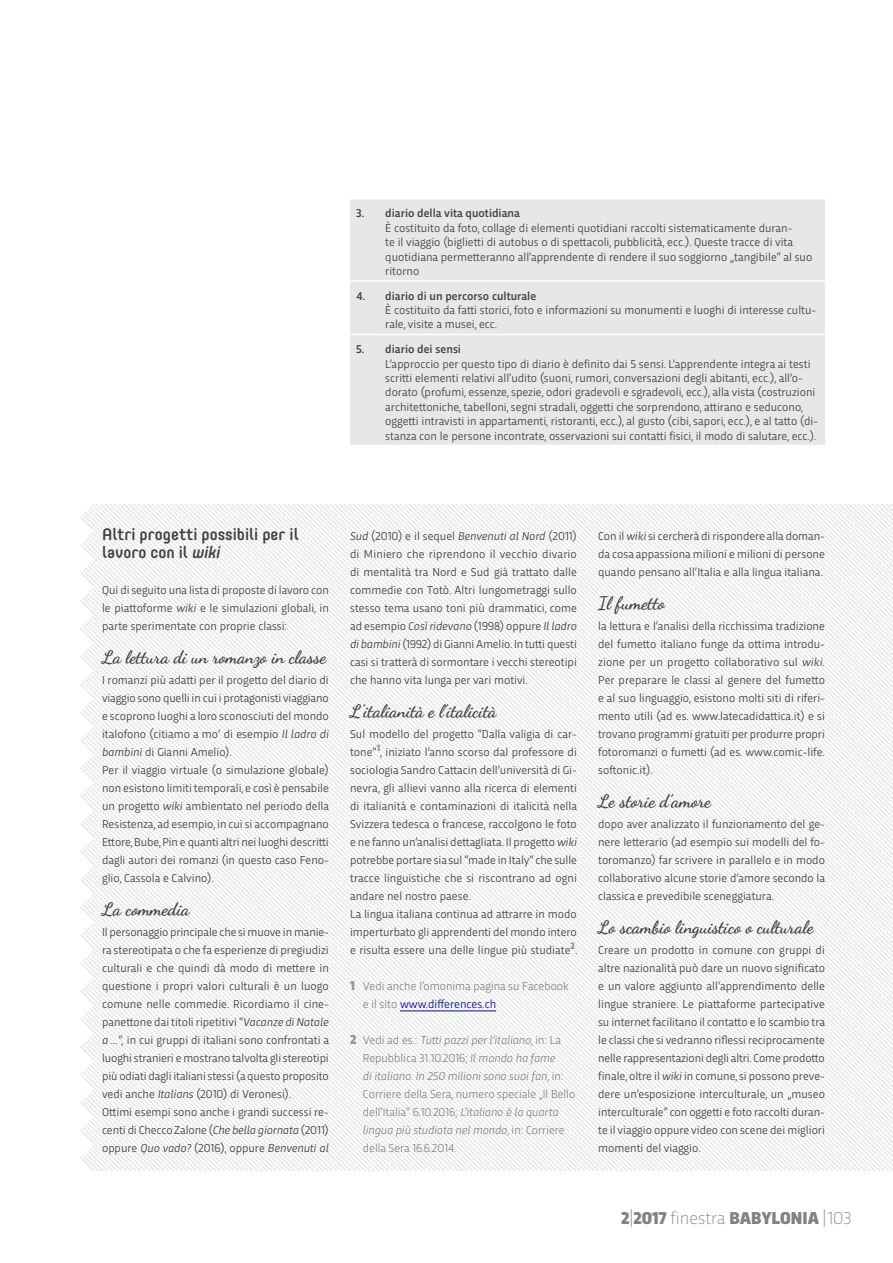
<style>
.page{position:relative;width:893px;height:1263px;background:#fff}
.page>*{position:absolute;margin:0;border:0;box-sizing:border-box;transform-origin:0 0}
.t1{font:700 18px "Dancing Script";color:#414042}
.t2{font:900 18px "Trasandina";color:#808285}
.t3{font:500 16.5px/18px "Core Mellow 55";color:#414042}
.t4{font:12px/18px "Trasandina";color:#414042}
.t5{font:300 12px/18px "Trasandina";color:#6d6e71}
.t6{font:500 12px "Trasandina";color:#414042}
.t7{font:900 9.6px "Trasandina";color:#939598}
.s1{font-style:italic}
.s2{font-weight:900;font-size:13.5px;color:#939598}
.s3{font-weight:400;color:#090f90}
.s4{font-weight:200}
</style>
<div class="page">
<svg style="left:90px;top:852px;width:803px;height:318px"></svg>
<svg style="left:90px;top:504px;width:803px;height:301px"></svg>
<hr style="left:400px;top:1011px;width:96px;height:1px;background:#090f90">
<div style="left:350px;top:200px;width:475px;height:245px;background:#e6e7e8"></div>
<hr style="left:350px;top:280px;width:29px;height:2px;background:#fff">
<hr style="left:379px;top:280px;width:446px;height:2px;background:#fff">
<svg style="left:350px;top:334px;width:29px;height:1px"></svg>
<hr style="left:379px;top:334px;width:446px;height:1px;background:#fff">
<p class="t6" style="left:356px;top:204px;width:165px">3. diario della vita quotidiana</p>
<p class="t4" style="left:385px;top:220px;width:428px;line-height:14.4px">È costituito da foto, collage di elementi quotidiani raccolti sistematicamente duran-<br>te il viaggio (biglietti di autobus o di spettacoli, pubblicità, ecc.). Queste tracce di vita quotidiana permetteranno all’apprendente di rendere il suo soggiorno „tangibile“ al suo ritorno</p>
<p class="t6" style="left:356px;top:287px;width:182px">4. diario di un percorso culturale</p>
<p class="t4" style="left:385px;top:302px;width:432px;line-height:14.4px">È costituito da fatti storici, foto e informazioni su monumenti e luoghi di interesse cultu&shy;rale, visite a musei, ecc.</p>
<p class="t6" style="left:356px;top:340px;width:106px">5. diario dei sensi</p>
<p class="t4" style="left:385px;top:355px;width:434px;line-height:14.4px">L’approccio per questo tipo di diario è definito dai 5 sensi. L’apprendente integra ai testi scritti elementi relativi all’udito (suoni, rumori, conversazioni degli abitanti, ecc.), all’o&shy;dorato (profumi, essenze, spezie, odori gradevoli e sgradevoli, ecc.), alla vista (costruzioni architettoniche, tabelloni, segni stradali, oggetti che sorprendono, attirano e seducono, oggetti intravisti in appartamenti, ristoranti, ecc.), al gusto (cibi, sapori, ecc.), e al tatto (di&shy;stanza con le persone incontrate, osservazioni sui contatti fisici, il modo di salutare, ecc.).</p>
<h2 class="t3" style="left:102px;top:524px;width:198px">Altri progetti possibili per il lavoro con il <span class="s1">wiki</span></h2>
<p class="t4" style="left:102px;top:580px;width:228px;text-align:justify">Qui di seguito una lista di proposte di lavoro con le piattoforme <span class="s1">wiki</span> e le simulazioni globali, in parte sperimentate con proprie classi:</p>
<h1 class="t1" style="left:102px;top:646px;width:226px">La lettura di un romanzo in classe</h1>
<p class="t4" style="left:102px;top:670px;width:229px">I romanzi più adatti per il progetto del diario di viaggio sono quelli in cui i protagonisti viaggiano e scoprono luoghi a loro sconosciuti del mondo italofono (citiamo a mo’ di esempio <span class="s1">Il ladro di bambini</span> di Gianni Amelio).<br>Per il viaggio virtuale (o simulazione globale) non esistono limiti temporali, e così è pensabile un progetto <span class="s1">wiki</span> ambientato nel periodo della Resistenza, ad esempio, in cui si accompagnano Ettore, Bube, Pin e quanti altri nei luoghi descritti dagli autori dei romanzi (in questo caso Feno&shy;glio, Cassola e Calvino).</p>
<h1 class="t1" style="left:102px;top:898px;width:89px">La commedia</h1>
<p class="t4" style="left:102px;top:922px;width:229px">Il personaggio principale che si muove in manie&shy;ra stereotipata o che fa esperienze di pregiudizi culturali e che quindi dà modo di mettere in questione i propri valori culturali è un luogo comune nelle commedie. Ricordiamo il cine&shy;panettone dai titoli ripetitivi “<span class="s1">Vacanze di Natale a ...”,</span> in cui gruppi di italiani sono confrontati a luoghi stranieri e mostrano talvolta gli stereotipi più odiati dagli italiani stessi (a questo proposito vedi anche <span class="s1">Italians</span> (2010) di Veronesi).<br>Ottimi esempi sono anche i grandi successi re&shy;centi di Checco Zalone (<span class="s1">Che bella giornata</span> (2011) oppure <span class="s1">Quo vado?</span> (2016), oppure <span class="s1">Benvenuti al</span></p>
<p class="t4" style="left:350px;top:526px;width:228px;text-align:justify"><span class="s1">Sud</span> (2010) e il sequel <span class="s1">Benvenuti al Nord</span> (2011) di Miniero che riprendono il vecchio divario di mentalità tra Nord e Sud già trattato dalle commedie con Totò. Altri lungometraggi sullo stesso tema usano toni più drammatici, come ad esempio <span class="s1">Così ridevano</span> (1998) oppure <span class="s1">Il ladro di bambini</span> (1992) di Gianni Amelio. In tutti questi casi si tratterà di sormontare i vecchi stereotipi che hanno vita lunga per vari motivi.</p>
<h1 class="t1" style="left:350px;top:700px;width:148px">L’italianità e l’italicità</h1>
<p class="t4" style="left:350px;top:724px;width:228px">Sul modello del progetto “Dalla valigia di car&shy;tone” , iniziato l’anno scorso dal professore di</p>
<p class="t7" style="left:377px;top:740px;width:5px">1</p>
<p class="t4" style="left:350px;top:760px;width:229px">sociologia Sandro Cattacin dell’università di Gi&shy;nevra, gli allievi vanno alla ricerca di elementi di italianità e contaminazioni di italicità nella Svizzera tedesca o francese, raccolgono le foto e ne fanno un’analisi dettagliata. Il progetto <span class="s1">wiki </span>potrebbe portare sia sul “made in Italy” che sulle tracce linguistiche che si riscontrano ad ogni andare nel nostro paese.<br>La lingua italiana continua ad attrarre in modo imperturbato gli apprendenti del mondo intero e risulta essere una delle lingue più studiate .</p>
<p class="t7" style="left:570px;top:938px;width:6px">2</p>
<p class="t5" style="left:363px;top:976px;width:207px;text-indent:-13px"><span class="s2">1</span> Vedi anche l’omonima pagina su Facebook e il sito <span class="s3">www.differences.ch</span></p>
<p class="t5" style="left:363px;top:1030px;width:214px;text-indent:-13px"><span class="s2">2</span> Vedi ad es.: <span class="s1">Tutti pazzi per l’italiano</span>, in: La Repubblica 31.10.2016; <span class="s1">Il mondo ha fame<br>di italiano. In 250 milioni sono suoi fan</span>, in:<br>Corriere della Sera, numero speciale „Il Bello dell’Italia“ 6.10.2016; <span class="s1">L’italiano è la quarta lingua più studiata nel mondo</span>, in: Corriere della Sera 16.6.2014.</p>
<p class="t4" style="left:598px;top:526px;width:228px;text-align:justify">Con il <span class="s1">wiki</span> si cercherà di rispondere alla doman&shy;da cosa appassiona milioni e milioni di persone quando pensano all’Italia e alla lingua italiana.</p>
<h1 class="t1" style="left:598px;top:592px;width:68px">Il fumetto</h1>
<p class="t4" style="left:598px;top:616px;width:228px;text-align:justify">la lettura e l’analisi della ricchissima tradizione del fumetto italiano funge da ottima introdu&shy;zione per un progetto collaborativo sul <span class="s1">wiki.<br></span>Per preparare le classi al genere del fumetto e al suo linguaggio, esistono molti siti di riferi&shy;mento utili (ad es. www.latecadidattica.it) e si trovano programmi gratuiti per produrre propri fotoromanzi o fumetti (ad es. www.comic-life. softonic.it).</p>
<h1 class="t1" style="left:598px;top:790px;width:114px">Le storie d’amore</h1>
<p class="t4" style="left:598px;top:814px;width:229px;text-align:justify">dopo aver analizzato il funzionamento del ge&shy;nere letterario (ad esempio sui modelli del fo&shy;toromanzo) far scrivere in parallelo e in modo collaborativo alcune storie d’amore secondo la classica e prevedibile sceneggiatura.</p>
<h1 class="t1" style="left:598px;top:916px;width:217px">Lo scambio linguistico o culturale</h1>
<p class="t4" style="left:598px;top:940px;width:228px;text-align:justify">Creare un prodotto in comune con gruppi di altre nazionalità può dare un nuovo significato e un valore aggiunto all’apprendimento delle lingue straniere. Le piattaforme partecipative su internet facilitano il contatto e lo scambio tra le classi che si vedranno riflessi reciprocamente nelle rappresentazioni degli altri. Come prodotto finale, oltre il <span class="s1">wiki</span> in comune, si possono preve&shy;dere un’esposizione interculturale, un „museo interculturale“ con oggetti e foto raccolti duran&shy;te il viaggio oppure video con scene dei migliori momenti del viaggio.</p>
<h1 class="t2" style="left:621px;top:1205px;width:232px">2<span class="s4">|</span>2017 <span class="s4">finestra</span> BABYLONIA <span class="s4">| 103</span></h1>
</div>
